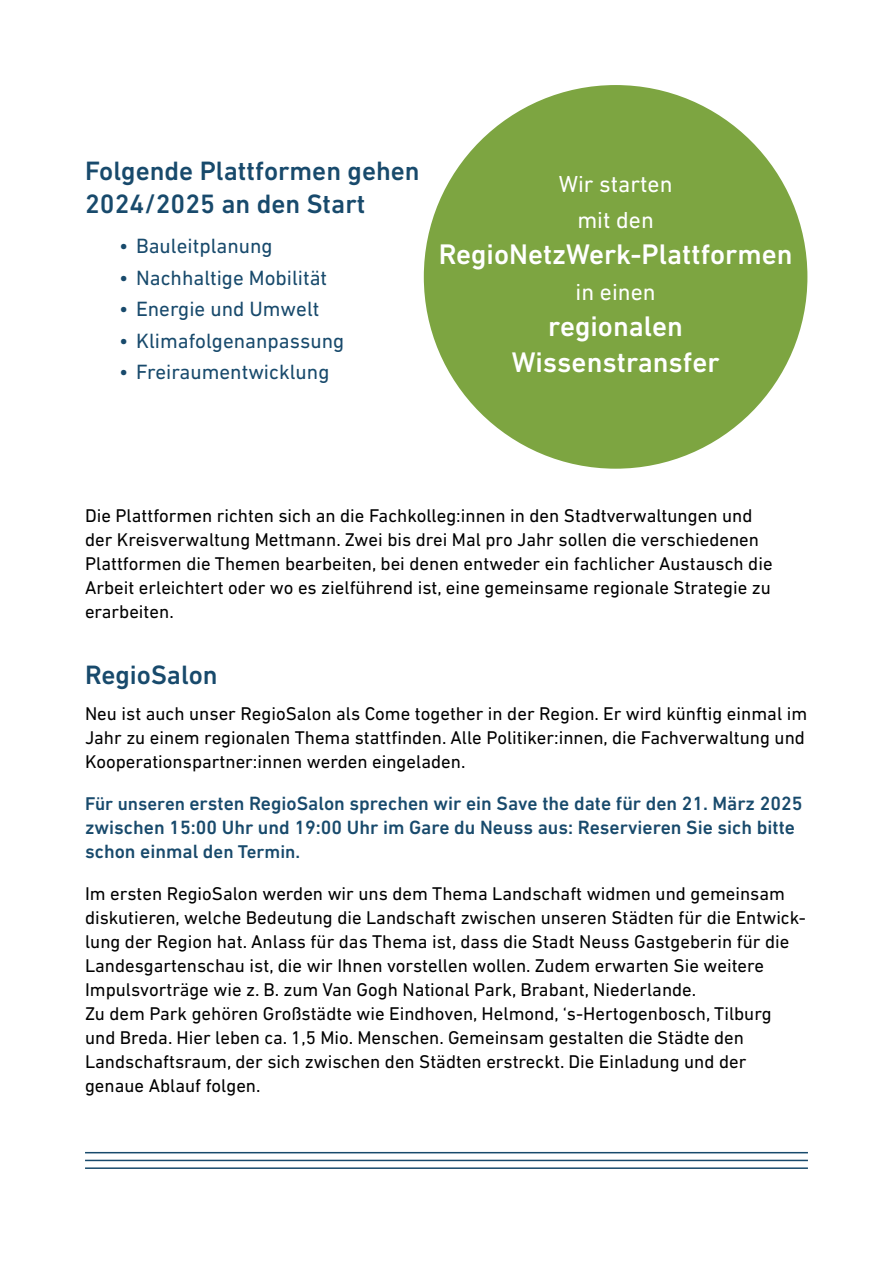
<style>
.page{position:relative;width:893px;height:1263px;background:#fff}
.page>*{position:absolute;margin:0;border:0;box-sizing:border-box;transform-origin:0 0}
.t1{font:500 28.8px/36px "DIN Next LT Pro";color:#fff;text-align:center}
.t2{font:500 27px/33px "DIN Next LT Pro";color:#184a6c}
.t3{font:23.55px/36px "DIN Next LT Pro";color:#fff;text-align:center}
.t4{font:21px "DIN Next LT Pro";color:#184a6c}
.t5{font:500 19.5px/24px "DIN Next LT Pro";color:#184a6c}
.t6{font:18.75px/24px "DIN Next LT Pro";color:#000}
.s1{font-size:18.75px}
</style>
<div class="page">
<div style="left:424px;top:85px;width:383px;height:384px;background:#7da541;border-radius:50%"></div>
<hr style="left:85px;top:1152px;width:723px;height:1px;background:#184a6c">
<hr style="left:85px;top:1160px;width:723px;height:1px;background:#184a6c">
<hr style="left:85px;top:1167px;width:723px;height:2px;background:#184a6c">
<h2 class="t2" style="left:85px;top:154px;width:336px">Folgende Plattformen gehen<br>2024/2025 an den Start</h2>
<p class="t4" style="left:119px;top:234px;width:155px">• Bauleitplanung</p>
<p class="t4" style="left:119px;top:265px;width:210px">• Nachhaltige Mobilität</p>
<p class="t4" style="left:119px;top:297px;width:202px">• Energie und Umwelt</p>
<p class="t4" style="left:119px;top:328px;width:227px">• Klimafolgenanpassung</p>
<p class="t4" style="left:119px;top:360px;width:212px">• Freiraumentwicklung</p>
<p class="t3" style="left:559px;top:166px;width:115px">Wir starten mit den</p>
<h1 class="t1" style="left:439px;top:236px;width:355px">RegioNetzWerk-Plattformen</h1>
<p class="t3" style="left:576px;top:274px;width:81px">in einen</p>
<h1 class="t1" style="left:512px;top:308px;width:209px">regionalen<br>Wissenstransfer</h1>
<p class="t6" style="left:85px;top:503px;width:689px">Die Plattformen richten sich an die Fachkolleg:innen in den Stadtverwaltungen und der Kreisverwaltung Mettmann. Zwei bis drei Mal pro Jahr sollen die verschiedenen Plattformen die Themen bearbeiten, bei denen entweder ein fachlicher Austausch die Arbeit erleichtert oder wo es zielführend ist, eine gemeinsame regionale Strategie zu erarbeiten.</p>
<h2 class="t2" style="left:85px;top:658px;width:134px">RegioSalon</h2>
<p class="t6" style="left:85px;top:701px;width:724px;text-align:justify">Neu ist auch unser RegioSalon als Come together in der Region. Er wird künftig einmal im Jahr zu einem regionalen Thema stattfinden. Alle Politiker:innen, die Fachverwaltung und Kooperationspartner:innen werden eingeladen.</p>
<p class="t5" style="left:85px;top:791px;width:719px"><span class="s1">Für unseren</span> ersten RegioSalon sprechen wir ein Save the date für den 21. März 2025 zwischen 15:00 Uhr und 19:00 Uhr im Gare du Neuss aus: Reservieren Sie sich bitte schon einmal d<span class="s1">en Termin.</span></p>
<p class="t6" style="left:85px;top:881px;width:722px">Im ersten RegioSalon werden wir uns dem Thema Landschaft widmen und gemeinsam diskutieren, welche Bedeutung die Landschaft zwischen unseren Städten für die Entwick&shy;lung der Region hat. Anlass für das Thema ist, dass die Stadt Neuss Gastgeberin für die Landesgartenschau ist, die wir Ihnen vorstellen wollen. Zudem erwarten Sie weitere Impulsvorträge wie z. B. zum Van Gogh National Park, Brabant, Niederlande.<br>Zu dem Park gehören Großstädte wie Eindhoven, Helmond, ‘s-Hertogenbosch, Tilburg und Breda. Hier leben ca. 1,5 Mio. Menschen. Gemeinsam gestalten die Städte den Landschaftsraum, der sich zwischen den Städten erstreckt. Die Einladung und der genaue Ablauf folgen.</p>
</div>
